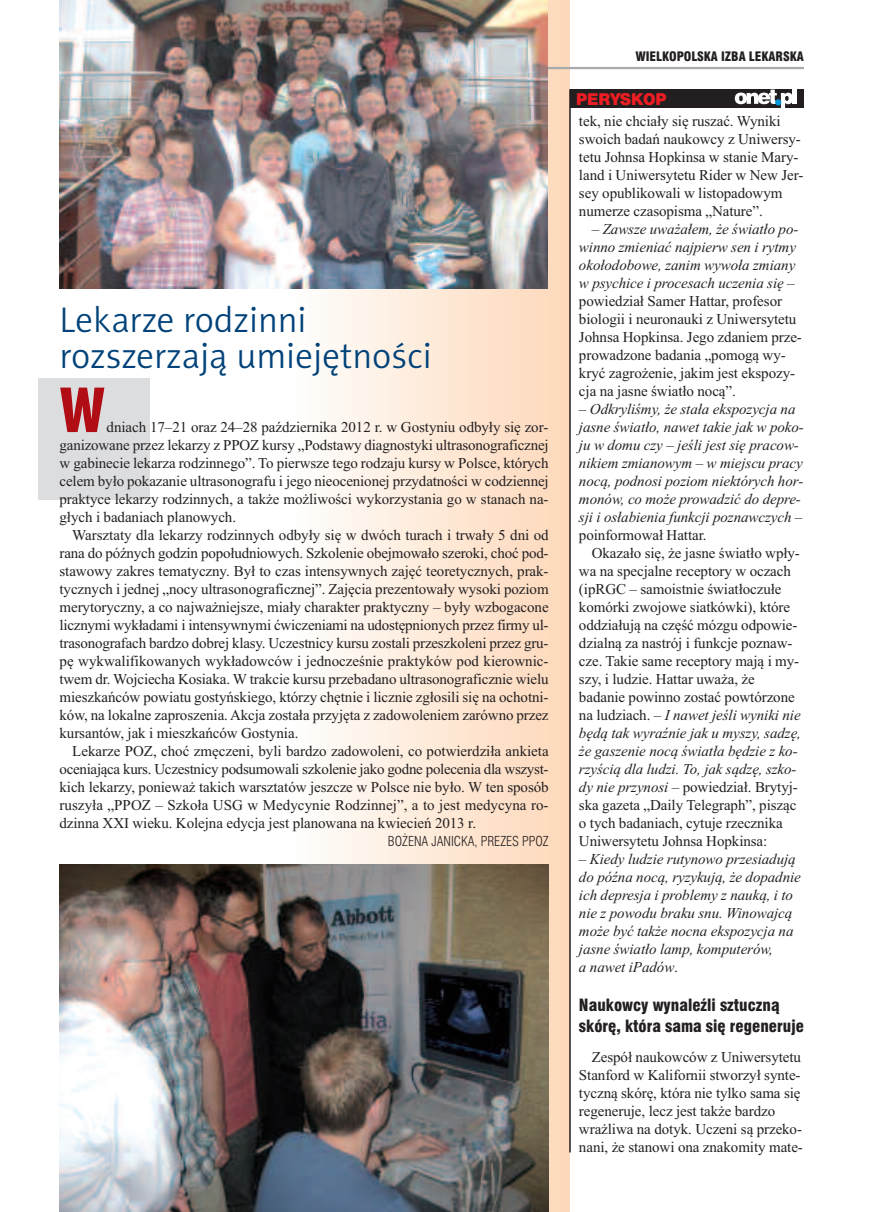
<style>
.page{position:relative;width:872px;height:1212px;background:#fff}
.page>*{position:absolute;margin:0;border:0;box-sizing:border-box;transform-origin:0 0}
.t1{font:900 condensed 66px "Myriad Pro";color:#b00d15}
.t2{font:36px/36px "Naomi Sans EFNTT Light";color:#004279}
.t3{font:16.5px/21px "Swis 721 Blk Cn EU";color:#231f20}
.t4{font:15px/18px "Times New Roman";letter-spacing:-.005em;color:#231f20}
.t5{font:italic 15px/18px "Times New Roman";letter-spacing:-.005em;color:#231f20}
.t6{font:15px "Swis 721 Blk 2 EU";letter-spacing:-.005em;color:#ee1d23}
.t7{font:13.5px "Swis 721 Lt Cn EU";color:#231f20}
.t8{font:12.75px "Swis 721 Blk Cn EU";color:#231f20}
.s1{font-style:italic}
.s2{font-style:normal}
</style>
<div class="page">
<div style="left:38px;top:378px;width:112px;height:122px;background:#dcdddf"></div>
<div style="left:293px;top:0;width:277px;height:1212px;background:linear-gradient(to right,#fefefc,#fdd7b9)"></div>
<hr style="left:60px;top:67px;width:744px;height:2px;background:#a8a9ad">
<div style="left:570px;top:89px;width:234px;height:19px;background:#231f20"></div>
<hr style="left:569px;top:89px;width:2px;height:1063px;background:#231f20">
<div style="left:792px;top:89px;width:5px;height:15px;background:#fff"></div>
<svg style="left:735px;top:90px;width:57px;height:18px"></svg>
<img style="left:60px;top:864px;width:489px;height:348px">
<img style="left:60px;top:0;width:488px;height:288px">
<h2 class="t2" style="left:60px;top:302px;width:373px">Lekarze rodzinni rozszerzają umiejętności</h2>
<h1 class="t1" style="left:60px;top:387px;width:47px">W</h1>
<p class="t4" style="left:60px;top:418px;width:491px;text-align:justify;text-indent:47px">dniach 17–21 oraz 24–28 października 2012 r. w Gostyniu odbyły się zor&shy;ganizowane przez lekarzy z PPOZ kursy „Podstawy diagnostyki ultrasonograficznej w gabinecie lekarza rodzinnego”. To pierwsze tego rodzaju kursy w Polsce, których celem było pokazanie ultrasonografu i jego nieocenionej przydatności w codziennej praktyce lekarzy rodzinnych, a także możliwości wykorzystania go w stanach na&shy;głych i badaniach planowych.</p>
<p class="t4" style="left:60px;top:526px;width:490px;text-align:justify;text-indent:13px">Warsztaty dla lekarzy rodzinnych odbyły się w dwóch turach i trwały 5 dni od rana do późnych godzin popołudniowych. Szkolenie obejmowało szeroki, choć pod&shy;stawowy zakres tematyczny. Był to czas intensywnych zajęć teoretycznych, prak&shy;tycznych i jednej „nocy ultrasonograficznej”. Zajęcia prezentowały wysoki poziom merytoryczny, a co najważniejsze, miały charakter praktyczny – były wzbogacone licznymi wykładami i intensywnymi ćwiczeniami na udostępnionych przez firmy ul&shy;trasonografach bardzo dobrej klasy. Uczestnicy kursu zostali przeszkoleni przez gru&shy;pę wykwalifikowanych wykładowców i jednocześnie praktyków pod kierownic&shy;twem dr. Wojciecha Kosiaka. W trakcie kursu przebadano ultrasonograficznie wielu mieszkańców powiatu gostyńskiego, którzy chętnie i licznie zgłosili się na ochotni&shy;ków, na lokalne zaproszenia. Akcja została przyjęta z zadowoleniem zarówno przez kursantów, jak i mieszkańców Gostynia.</p>
<p class="t4" style="left:60px;top:742px;width:491px;text-align:justify;text-indent:13px">Lekarze POZ, choć zmęczeni, byli bardzo zadowoleni, co potwierdziła ankieta oceniająca kurs. Uczestnicy podsumowali szkolenie jako godne polecenia dla wszyst&shy;kich lekarzy, ponieważ takich warsztatów jeszcze w Polsce nie było. W ten sposób ruszyła „PPOZ – Szkoła USG w Medycynie Rodzinnej”, a to jest medycyna ro&shy;dzinna XXI wieku. Kolejna edycja jest planowana na kwiecień 2013 r.</p>
<p class="t7" style="left:388px;top:833px;width:162px">BOŻENA JANICKA, PREZES PPOZ</p>
<p class="t8" style="left:635px;top:48px;width:170px">WIELKOPOLSKA IZBA LEKARSKA</p>
<p class="t6" style="left:576px;top:89px;width:92px">PERYSKOP</p>
<p class="t4" style="left:579px;top:112px;width:226px">tek, nie chciały się ruszać. Wyniki swoich badań naukowcy z Uniwersy&shy;tetu Johnsa Hopkinsa w stanie Mary&shy;land i Uniwersytetu Rider w New Jer&shy;sey opublikowali w listopadowym numerze czasopisma „Nature”.</p>
<p class="t4" style="left:579px;top:220px;width:224px;text-indent:13px">– <span class="s1">Zawsze uważałem, że światło po&shy;winno zmieniać najpierw sen i rytmy okołodobowe, zanim wywoła zmiany w psychice i procesach uczenia się</span> – powiedział Samer Hattar, profesor biologii i neuronauki z Uniwersytetu Johnsa Hopkinsa. Jego zdaniem prze&shy;prowadzone badania „pomogą wy&shy;kryć zagrożenie, jakim jest ekspozy&shy;cja na jasne światło nocą”.</p>
<p class="t5" style="left:579px;top:400px;width:226px"><span class="s2">–</span> Odkryliśmy, że stała ekspozycja na jasne światło, nawet takie jak w poko&shy;ju w domu czy – jeśli jest się pracow&shy;nikiem zmianowym – w miejscu pracy nocą, podnosi poziom niektórych hor&shy;monów, co może prowadzić do depre&shy;sji i osłabienia funkcji poznawczych <span class="s2">– poinformował Hattar.</span></p>
<p class="t4" style="left:579px;top:544px;width:223px;text-indent:13px">Okazało się, że jasne światło wpły&shy;wa na specjalne receptory w oczach (ipRGC – samoistnie światłoczułe komórki zwojowe siatkówki), które oddziałują na część mózgu odpowie&shy;dzialną za nastrój i funkcje poznaw&shy;cze. Takie same receptory mają i my&shy;szy, i ludzie. Hattar uważa, że badanie powinno zostać powtórzone na ludziach. – <span class="s1">I nawet jeśli wyniki nie będą tak wyraźnie jak u myszy, sadzę, że gaszenie nocą światła będzie z ko&shy;rzyścią dla ludzi. To, jak sądzę, szko&shy;dy nie przynosi</span> – powiedział. Brytyj&shy;ska gazeta „Daily Telegraph”, pisząc o tych badaniach, cytuje rzecznika Uniwersytetu Johnsa Hopkinsa:</p>
<p class="t5" style="left:579px;top:850px;width:223px"><span class="s2">–</span> Kiedy ludzie rutynowo przesiadują do późna nocą, ryzykują, że dopadnie ich depresja i problemy z nauką, i to nie z powodu braku snu. Winowajcą może być także nocna ekspozycja na jasne światło lamp, komputerów,<br>a nawet iPadów<span class="s2">.</span></p>
<p class="t3" style="left:579px;top:995px;width:226px">Naukowcy wynaleźli sztuczną skórę, która sama się regeneruje</p>
<p class="t4" style="left:579px;top:1048px;width:225px;text-indent:13px">Zespół naukowców z Uniwersytetu Stanford w Kalifornii stworzył synte&shy;tyczną skórę, która nie tylko sama się regeneruje, lecz jest także bardzo wrażliwa na dotyk. Uczeni są przeko&shy;nani, że stanowi ona znakomity mate-</p>
</div>
